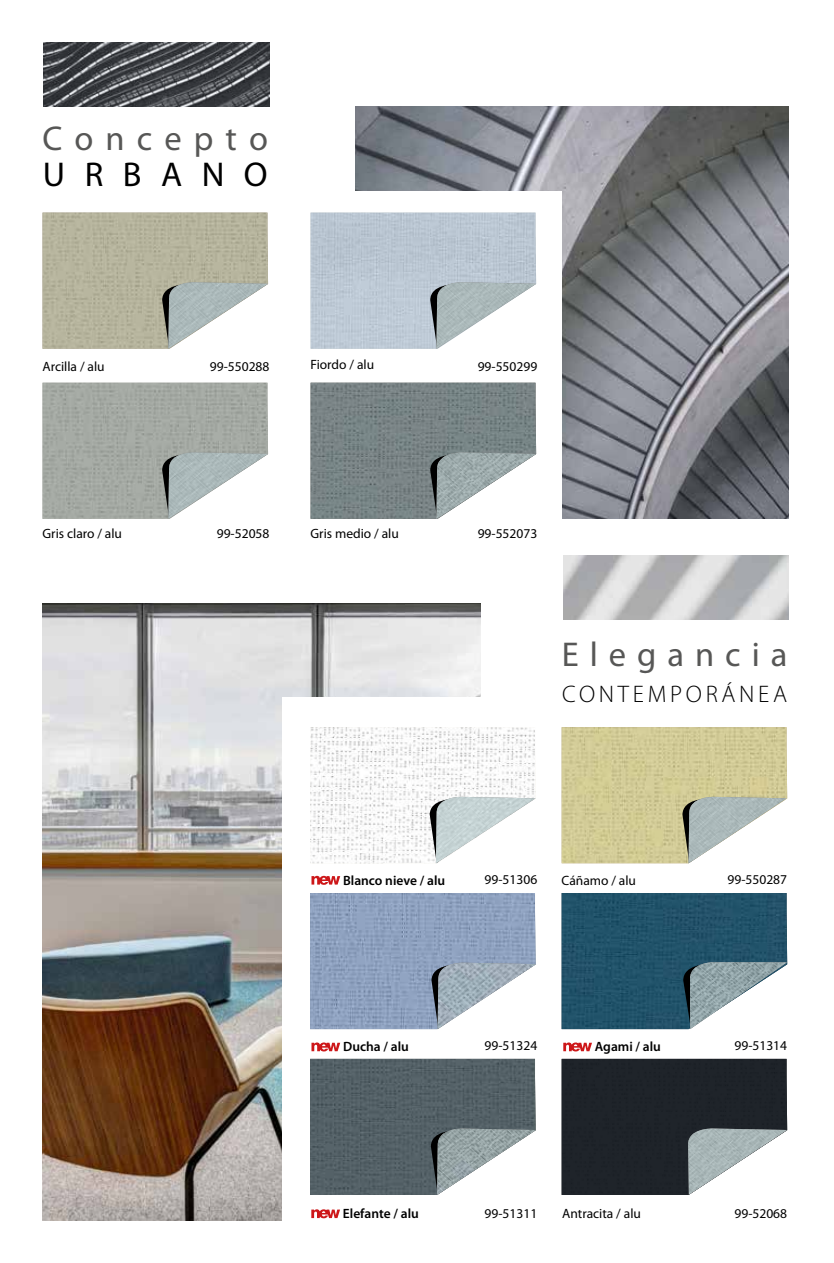
<style>
.page{position:relative;width:834px;height:1263px;background:#fff}
.page>*{position:absolute;margin:0;border:0;box-sizing:border-box;transform-origin:0 0}
.t1{font:34.5px "Myriad Pro";letter-spacing:.32em;color:#575756}
.t2{font:34.5px "Myriad Pro";letter-spacing:.355em;color:#575756}
.t3{font:34.5px "Myriad Pro";letter-spacing:.565em;color:#000}
.t4{font:300 24px "Myriad Pro";letter-spacing:.155em;color:#000}
.t5{font:13.5px "Myriad Pro";color:#000}
.t6{font:600 13.5px "Myriad Pro";color:#000}
</style>
<div class="page">
<img style="left:43px;top:603px;width:437px;height:617px">
<div style="left:281px;top:697px;width:213px;height:538px;background:#fff"></div>
<img style="left:355px;top:106px;width:433px;height:412px">
<div style="left:340px;top:191px;width:221px;height:346px;background:#fff"></div>
<img style="left:44px;top:43px;width:225px;height:63px">
<img style="left:563px;top:556px;width:225px;height:63px">
<svg style="left:310px;top:383px;width:226px;height:136px;background:#788385"></svg>
<img style="left:436px;top:452px;width:100px;height:67px">
<svg style="left:310px;top:727px;width:225px;height:158px"></svg>
<img style="left:436px;top:797px;width:99px;height:66px">
<svg style="left:561px;top:893px;width:226px;height:158px"></svg>
<img style="left:689px;top:962px;width:98px;height:67px">
<svg style="left:310px;top:1059px;width:226px;height:159px"></svg>
<img style="left:437px;top:1128px;width:99px;height:67px">
<svg style="left:310px;top:893px;width:226px;height:158px"></svg>
<img style="left:437px;top:963px;width:99px;height:66px">
<div style="left:561px;top:1059px;width:226px;height:136px;background:#1e2329"></div>
<img style="left:687px;top:1128px;width:100px;height:67px">
<svg style="left:561px;top:727px;width:226px;height:137px;background:#cfc995"></svg>
<img style="left:688px;top:797px;width:98px;height:66px">
<svg style="left:43px;top:213px;width:225px;height:136px;background:#b4b29b"></svg>
<img style="left:168px;top:282px;width:100px;height:67px">
<svg style="left:43px;top:383px;width:225px;height:136px;background:#a2a7a1"></svg>
<img style="left:168px;top:452px;width:100px;height:67px">
<svg style="left:310px;top:213px;width:226px;height:136px;background:#bac6d2"></svg>
<img style="left:436px;top:282px;width:100px;height:67px">
<h1 class="t2" style="left:43px;top:117px;width:227px">Concepto</h1>
<h1 class="t3" style="left:43px;top:153px;width:226px">URBANO</h1>
<p class="t5" style="left:43px;top:359px;width:64px">Arcilla / alu</p>
<p class="t5" style="left:43px;top:525px;width:81px">Gris claro / alu</p>
<p class="t5" style="left:310px;top:357px;width:65px">Fiordo / alu</p>
<p class="t5" style="left:210px;top:359px;width:61px">99-550288</p>
<p class="t5" style="left:477px;top:359px;width:61px">99-550299</p>
<p class="t5" style="left:310px;top:525px;width:90px">Gris medio / alu</p>
<p class="t5" style="left:217px;top:525px;width:54px">99-52058</p>
<p class="t5" style="left:477px;top:525px;width:61px">99-552073</p>
<h1 class="t1" style="left:561px;top:633px;width:227px">Elegancia</h1>
<h2 class="t4" style="left:562px;top:681px;width:226px">CONTEMPORÁNEA</h2>
<p class="t6" style="left:343px;top:871px;width:104px">Blanco nieve / alu</p>
<p class="t5" style="left:561px;top:872px;width:76px">Cáñamo / alu</p>
<p class="t5" style="left:484px;top:872px;width:54px">99-51306</p>
<p class="t5" style="left:727px;top:872px;width:61px">99-550287</p>
<p class="t6" style="left:343px;top:1038px;width:67px">Ducha / alu</p>
<p class="t5" style="left:484px;top:1037px;width:54px">99-51324</p>
<p class="t5" style="left:734px;top:1037px;width:54px">99-51314</p>
<p class="t6" style="left:594px;top:1038px;width:68px">Agami / alu</p>
<p class="t6" style="left:343px;top:1205px;width:77px">Elefante / alu</p>
<p class="t5" style="left:484px;top:1205px;width:54px">99-51311</p>
<p class="t5" style="left:734px;top:1205px;width:54px">99-52068</p>
<p class="t5" style="left:562px;top:1205px;width:80px">Antracita / alu</p>
</div>
